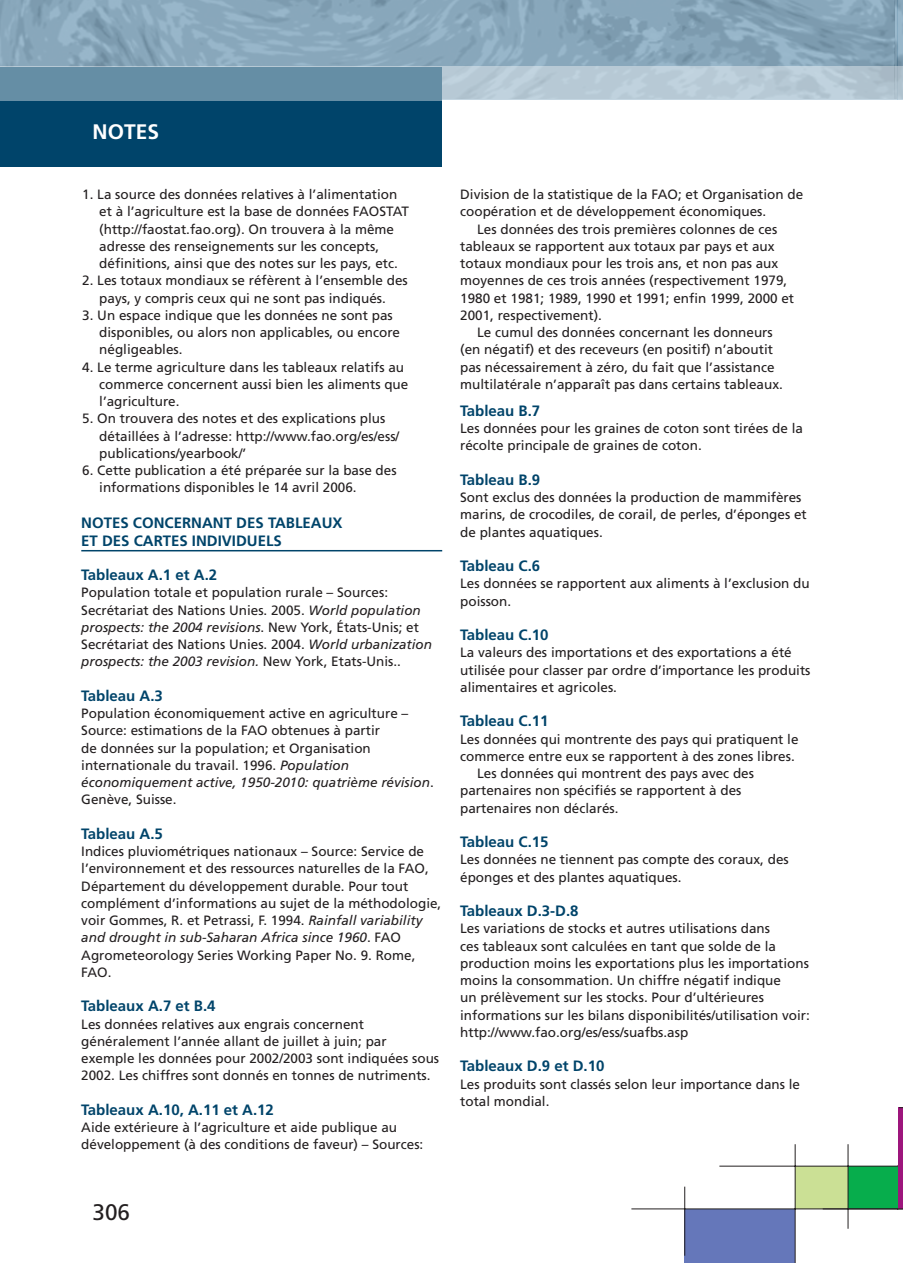
<style>
.page{position:relative;width:903px;height:1263px;background:#fff}
.page>*{position:absolute;margin:0;border:0;box-sizing:border-box;transform-origin:0 0}
.t1{font:22.5px "Frutiger LT Std";color:#231f20}
.t2{font:700 21px "Frutiger LT Std";color:#fff}
.t3{font:700 15px "Frutiger LT Std";color:#00446a}
.t4{font:13.5px/17.2px "Frutiger LT Std";color:#231f20}
.s1{font-style:italic}
</style>
<div class="page">
<svg style="left:0;top:0;width:898px;height:66px;background:#88a6ba"></svg>
<div style="left:0;top:67px;width:442px;height:100px;background:#00446a"></div>
<svg style="left:0;top:66px;width:898px;height:34px;background:#90adbe"></svg>
<div style="left:685px;top:1209px;width:110px;height:54px;background:#6577ba"></div>
<div style="left:795px;top:1166px;width:53px;height:43px;background:#cbe095"></div>
<div style="left:848px;top:1166px;width:50px;height:43px;background:#07ad4c"></div>
<hr style="left:631px;top:1209px;width:267px;height:1px;background:#231f20">
<hr style="left:684px;top:1187px;width:1px;height:69px;background:#231f20">
<hr style="left:795px;top:1144px;width:1px;height:119px;background:#231f20">
<hr style="left:848px;top:1144px;width:1px;height:85px;background:#231f20">
<hr style="left:719px;top:1166px;width:179px;height:1px;background:#231f20">
<svg style="left:898px;top:3px;width:5px;height:63px"></svg>
<div style="left:898px;top:66px;width:5px;height:34px;background:#afc2ce"></div>
<hr style="left:898px;top:1144px;width:1px;height:119px;background:#231f20">
<hr style="left:898px;top:1108px;width:1px;height:101px;background:#231f20">
<hr style="left:899px;top:1108px;width:4px;height:101px;background:#9d157c">
<hr style="left:902px;top:1088px;width:1px;height:168px;background:#231f20">
<hr style="left:902px;top:1144px;width:1px;height:119px;background:#231f20">
<hr style="left:81px;top:550px;width:361px;height:1px;background:#00446a">
<svg style="left:0;top:0;width:6px;height:3px"></svg>
<svg style="left:897px;top:0;width:6px;height:3px"></svg>
<h2 class="t2" style="left:93px;top:119px;width:68px">NOTES</h2>
<p class="t4" style="left:99px;top:186px;width:311px;text-indent:-17px">1. La source des données relatives à l’alimentation et à l’agriculture est la base de données FAOSTAT (http://faostat.fao.org). On trouvera à la même adresse des renseignements sur les concepts, définitions, ainsi que des notes sur les pays, etc.</p>
<p class="t4" style="left:82px;top:272px;width:327px;text-align:center">2. Les totaux mondiaux se réfèrent à l’ensemble des pays, y compris ceux qui ne sont pas indiqués.</p>
<p class="t4" style="left:99px;top:307px;width:302px;text-indent:-17px">3. Un espace indique que les données ne sont pas disponibles, ou alors non applicables, ou encore négligeables.</p>
<p class="t4" style="left:99px;top:358px;width:311px;text-indent:-17px">4. Le terme agriculture dans les tableaux relatifs au commerce concernent aussi bien les aliments que l’agriculture.</p>
<p class="t4" style="left:99px;top:410px;width:302px;text-indent:-17px">5. On trouvera des notes et des explications plus détaillées à l’adresse: http://www.fao.org/es/ess/ publications/yearbook/’</p>
<p class="t4" style="left:99px;top:462px;width:299px;text-indent:-17px">6. Cette publication a été préparée sur la base des informations disponibles le 14 avril 2006.</p>
<p class="t3" style="left:81px;top:514px;width:21px">Notes</p>
<p class="t3" style="left:133px;top:514px;width:11px">conce</p>
<p class="t3" style="left:182px;top:514px;width:64px">rnant des</p>
<p class="t3" style="left:268px;top:514px;width:76px">tableaux</p>
<p class="t3" style="left:81px;top:532px;width:31px">et des</p>
<p class="t3" style="left:134px;top:532px;width:38px">cartes</p>
<p class="t3" style="left:192px;top:532px;width:90px">individuels</p>
<p class="t3" style="left:81px;top:566px;width:137px">Tableaux A.1 et A.2</p>
<p class="t4" style="left:81px;top:584px;width:352px">Population totale et population rurale – Sources:<br>Secrétariat des Nations Unies. 2005. <span class="s1">World population prospects: the 2004 revisions</span>. New York, États-Unis; et Secrétariat des Nations Unies. 2004. <span class="s1">World urbanization prospects: the 2003 revision.</span> New York, Etats-Unis..</p>
<p class="t3" style="left:81px;top:687px;width:83px">Tableau A.3</p>
<p class="t4" style="left:81px;top:705px;width:354px">Population économiquement active en agriculture – Source: estimations de la FAO obtenues à partir<br>de données sur la population; et Organisation internationale du travail. 1996. <span class="s1">Population économiquement active, 1950-2010: quatrième révision</span>.<br>Genève, Suisse.</p>
<p class="t3" style="left:81px;top:825px;width:83px">Tableau A.5</p>
<p class="t4" style="left:81px;top:843px;width:362px">Indices pluviométriques nationaux – Source: Service de l’environnement et des ressources naturelles de la FAO, Département du développement durable. Pour tout complément d’informations au sujet de la méthodologie, voir Gommes, R. et Petrassi, F. 1994. <span class="s1">Rainfall variability and drought in sub-Saharan Africa since 1960</span>. FAO Agrometeorology Series Working Paper No. 9. Rome, FAO.</p>
<p class="t3" style="left:81px;top:997px;width:136px">Tableaux A.7 et B.4</p>
<p class="t4" style="left:81px;top:1015px;width:359px">Les données relatives aux engrais concernent généralement l’année allant de juillet à juin; par exemple les données pour 2002/2003 sont indiquées sous 2002. Les chiffres sont donnés en tonnes de nutriments.</p>
<p class="t3" style="left:81px;top:1101px;width:194px">Tableaux A.10, A.11 et A.12</p>
<p class="t4" style="left:81px;top:1119px;width:344px">Aide extérieure à l’agriculture et aide publique au développement (à des conditions de faveur) – Sources:</p>
<p class="t4" style="left:460px;top:186px;width:345px">Division de la statistique de la FAO; et Organisation de</p>
<p class="t4" style="left:460px;top:203px;width:308px">coopération et de développement économiques.</p>
<p class="t4" style="left:477px;top:220px;width:302px">Les données des trois premières colonnes de ces</p>
<p class="t4" style="left:460px;top:238px;width:316px">tableaux se rapportent aux totaux par pays et aux</p>
<p class="t4" style="left:460px;top:255px;width:320px">totaux mondiaux pour les trois ans, et non pas aux</p>
<p class="t4" style="left:460px;top:272px;width:329px">moyennes de ces trois années (respectivement 1979,</p>
<p class="t4" style="left:460px;top:289px;width:335px">1980 et 1981; 1989, 1990 et 1991; enfin 1999, 2000 et</p>
<p class="t4" style="left:460px;top:307px;width:143px">2001, respectivement).</p>
<p class="t4" style="left:477px;top:324px;width:297px">Le cumul des données concernant les donneurs</p>
<p class="t4" style="left:460px;top:341px;width:314px">(en négatif) et des receveurs (en positif) n’aboutit</p>
<p class="t4" style="left:460px;top:358px;width:316px">pas nécessairement à zéro, du fait que l’assistance</p>
<p class="t4" style="left:460px;top:376px;width:324px">multilatérale n’apparaît pas dans certains tableaux.</p>
<p class="t3" style="left:460px;top:402px;width:82px">Tableau B.7</p>
<p class="t4" style="left:460px;top:420px;width:344px">Les données pour les graines de coton sont tirées de la récolte principale de graines de coton.</p>
<p class="t3" style="left:460px;top:471px;width:82px">Tableau B.9</p>
<p class="t4" style="left:460px;top:489px;width:348px">Sont exclus des données la production de mammifères marins, de crocodiles, de corail, de perles, d’éponges et de plantes aquatiques.</p>
<p class="t3" style="left:460px;top:557px;width:82px">Tableau C.6</p>
<p class="t4" style="left:460px;top:575px;width:351px">Les données se rapportent aux aliments à l’exclusion du poisson.</p>
<p class="t3" style="left:460px;top:626px;width:90px">Tableau C.10</p>
<p class="t4" style="left:460px;top:644px;width:352px">La valeurs des importations et des exportations a été utilisée pour classer par ordre d’importance les produits alimentaires et agricoles.</p>
<p class="t3" style="left:460px;top:712px;width:90px">Tableau C.11</p>
<p class="t4" style="left:460px;top:730px;width:340px">Les données qui montrente des pays qui pratiquent le</p>
<p class="t4" style="left:460px;top:748px;width:336px">commerce entre eux se rapportent à des zones libres.</p>
<p class="t4" style="left:477px;top:765px;width:278px">Les données qui montrent des pays avec des</p>
<p class="t4" style="left:460px;top:782px;width:283px">partenaires non spécifiés se rapportent à des</p>
<p class="t4" style="left:460px;top:799px;width:160px">partenaires non déclarés.</p>
<p class="t3" style="left:460px;top:833px;width:90px">Tableau C.15</p>
<p class="t4" style="left:460px;top:851px;width:330px">Les données ne tiennent pas compte des coraux, des éponges et des plantes aquatiques.</p>
<p class="t3" style="left:460px;top:902px;width:120px">Tableaux D.3-D.8</p>
<p class="t4" style="left:460px;top:920px;width:351px">Les variations de stocks et autres utilisations dans<br>ces tableaux sont calculées en tant que solde de la production moins les exportations plus les importations moins la consommation. Un chiffre négatif indique<br>un prélèvement sur les stocks. Pour d’ultérieures informations sur les bilans disponibilités/utilisation voir: http://www.fao.org/es/ess/suafbs.asp</p>
<p class="t3" style="left:460px;top:1057px;width:146px">Tableaux D.9 et D.10</p>
<p class="t4" style="left:460px;top:1075px;width:341px">Les produits sont classés selon leur importance dans le total mondial.</p>
<h1 class="t1" style="left:93px;top:1199px;width:39px">306</h1>
</div>
